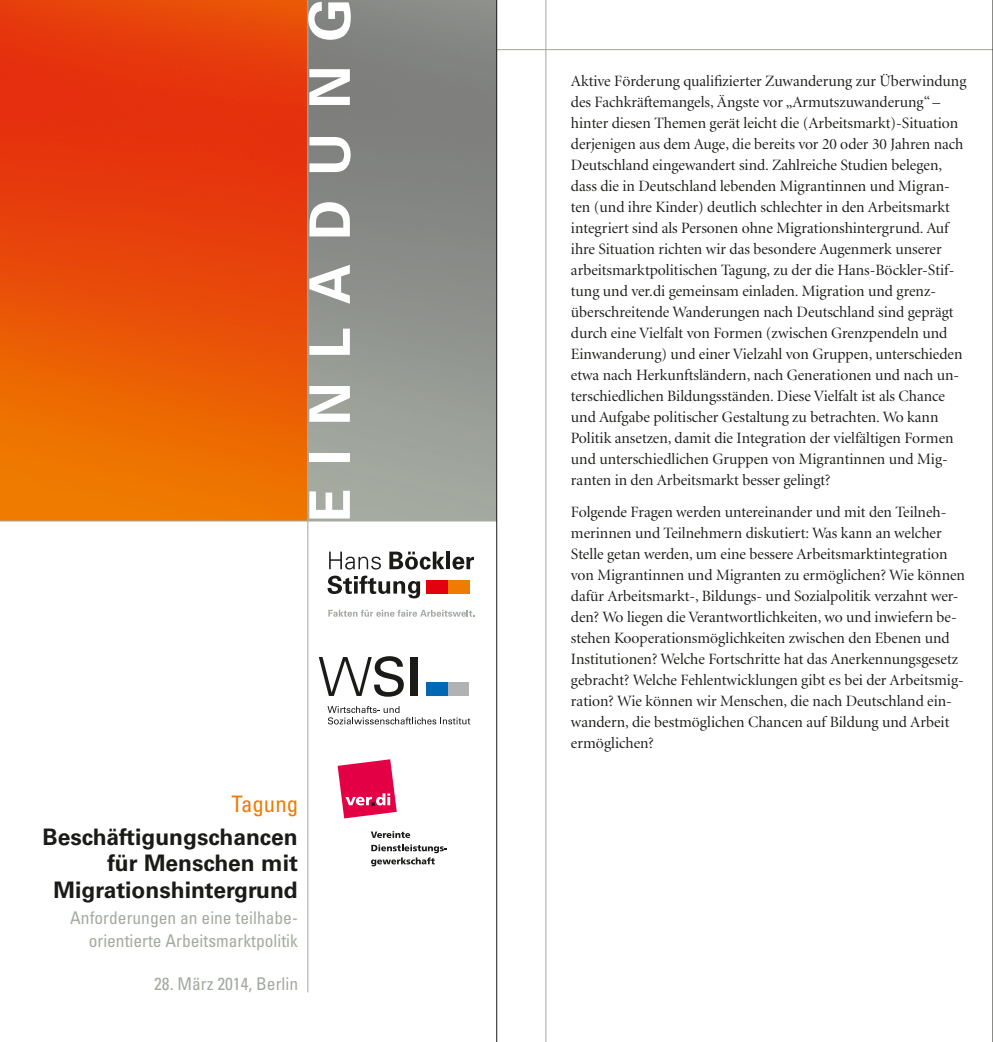
<style>
.page{position:relative;width:993px;height:1042px;background:#fff}
.page>*{position:absolute;margin:0;border:0;box-sizing:border-box;transform-origin:0 0}
.t1{font:700 56px "Univers LT";letter-spacing:.42em;color:#fff}
.t2{font:700 22.75px/26.2px "Univers LT";color:#1a1a18;text-align:right}
.t3{font:condensed 22.75px "Univers LT";color:#ef7c00}
.t4{font:condensed 17.5px/22.8px "Univers LT";color:#a4aaa0;text-align:right}
.t5{font:15.75px/21px "Minion LT Display";color:#1a1a18}
</style>
<div class="page">
<img style="left:0;top:0;width:307px;height:520px">
<div style="left:308px;top:0;width:188px;height:521px;background:linear-gradient(to bottom,#797979,#a2a79e)"></div>
<hr style="left:496px;top:49px;width:496px;height:1px;background:#a4aaa0">
<hr style="left:545px;top:0;width:1px;height:1042px;background:#a4aaa0">
<hr style="left:307px;top:0;width:1px;height:992px;background:#a4aaa0">
<hr style="left:0;top:520px;width:496px;height:1px;background:#a4aaa0">
<hr style="left:496px;top:0;width:1px;height:1042px;background:#1a1a18">
<hr style="left:992px;top:0;width:1px;height:1042px;background:#1a1a18">
<svg style="left:328px;top:610px;width:146px;height:7px"></svg>
<svg style="left:329px;top:551px;width:52px;height:18px"></svg>
<svg style="left:389px;top:551px;width:55px;height:18px"></svg>
<hr style="left:446px;top:551px;width:4px;height:18px;background:#1a1a18">
<svg style="left:452px;top:556px;width:22px;height:13px"></svg>
<svg style="left:327px;top:575px;width:93px;height:23px"></svg>
<div style="left:447px;top:580px;width:22px;height:13px;background:#ef7c00"></div>
<div style="left:426px;top:580px;width:21px;height:13px;background:#e3000f"></div>
<svg style="left:319px;top:656px;width:84px;height:41px"></svg>
<div style="left:410px;top:657px;width:7px;height:39px;background:#1a1a18"></div>
<div style="left:447px;top:682px;width:22px;height:14px;background:#b1b2b3"></div>
<div style="left:425px;top:682px;width:22px;height:14px;background:#0069b4"></div>
<svg style="left:327px;top:706px;width:143px;height:18px"></svg>
<svg style="left:337px;top:759px;width:59px;height:59px"></svg>
<svg style="left:371px;top:831px;width:39px;height:7px"></svg>
<svg style="left:371px;top:844px;width:75px;height:22px"></svg>
<h1 class="t1" style="left:297px;top:523px;width:526px;rotate:-90deg">EINLADUNG</h1>
<h2 class="t3" style="left:231px;top:789px;width:68px">Tagung</h2>
<h2 class="t2" style="left:43px;top:824px;width:257px">Beschäftigungschancen für Menschen mit<br>Migrationshintergrund</h2>
<p class="t4" style="left:70px;top:906px;width:229px">Anforderungen an eine teilhabe&shy;orientierte Arbeitsmarktpolitik</p>
<p class="t4" style="left:154px;top:972px;width:145px">28. März 2014, Berlin</p>
<p class="t5" style="left:570px;top:71px;width:397px">Aktive Förderung qualifizierter Zuwanderung zur Überwindung des Fachkräftemangels, Ängste vor „Armutszuwanderung“– hinter diesen Themen gerät leicht die (Arbeitsmarkt)-Situation derjenigen aus dem Auge, die bereits vor 20 oder 30 Jahren nach Deutschland eingewandert sind. Zahlreiche Studien belegen, dass die in Deutschland lebenden Migrantinnen und Migran&shy;ten (und ihre Kinder) deutlich schlechter in den Arbeitsmarkt integriert sind als Personen ohne Migrationshintergrund. Auf ihre Situation richten wir das besondere Augenmerk unserer arbeitsmarktpolitischen Tagung, zu der die Hans-Böckler-Stif&shy;tung und ver.di gemeinsam einladen. Migration und grenz&shy;überschreitende Wanderungen nach Deutschland sind geprägt durch eine Vielfalt von Formen (zwischen Grenzpendeln und Einwanderung) und einer Vielzahl von Gruppen, unterschieden etwa nach Herkunftsländern, nach Generationen und nach un&shy;terschiedlichen Bildungsständen. Diese Vielfalt ist als Chance und Aufgabe politischer Gestaltung zu betrachten. Wo kann Politik ansetzen, damit die Integration der vielfältigen Formen und unterschiedlichen Gruppen von Migrantinnen und Mig&shy;ranten in den Arbeitsmarkt besser gelingt?</p>
<p class="t5" style="left:570px;top:501px;width:395px">Folgende Fragen werden untereinander und mit den Teilneh&shy;merinnen und Teilnehmern diskutiert: Was kann an welcher Stelle getan werden, um eine bessere Arbeitsmarktintegration von Migrantinnen und Migranten zu ermöglichen? Wie können dafür Arbeitsmarkt-, Bildungs- und Sozialpolitik verzahnt wer&shy;den? Wo liegen die Verantwortlichkeiten, wo und inwiefern be&shy;stehen Kooperationsmöglichkeiten zwischen den Ebenen und Institutionen? Welche Fortschritte hat das Anerkennungsgesetz gebracht? Welche Fehlentwicklungen gibt es bei der Arbeitsmig&shy;ration? Wie können wir Menschen, die nach Deutschland ein&shy;wandern, die bestmöglichen Chancen auf Bildung und Arbeit ermöglichen?</p>
</div>
